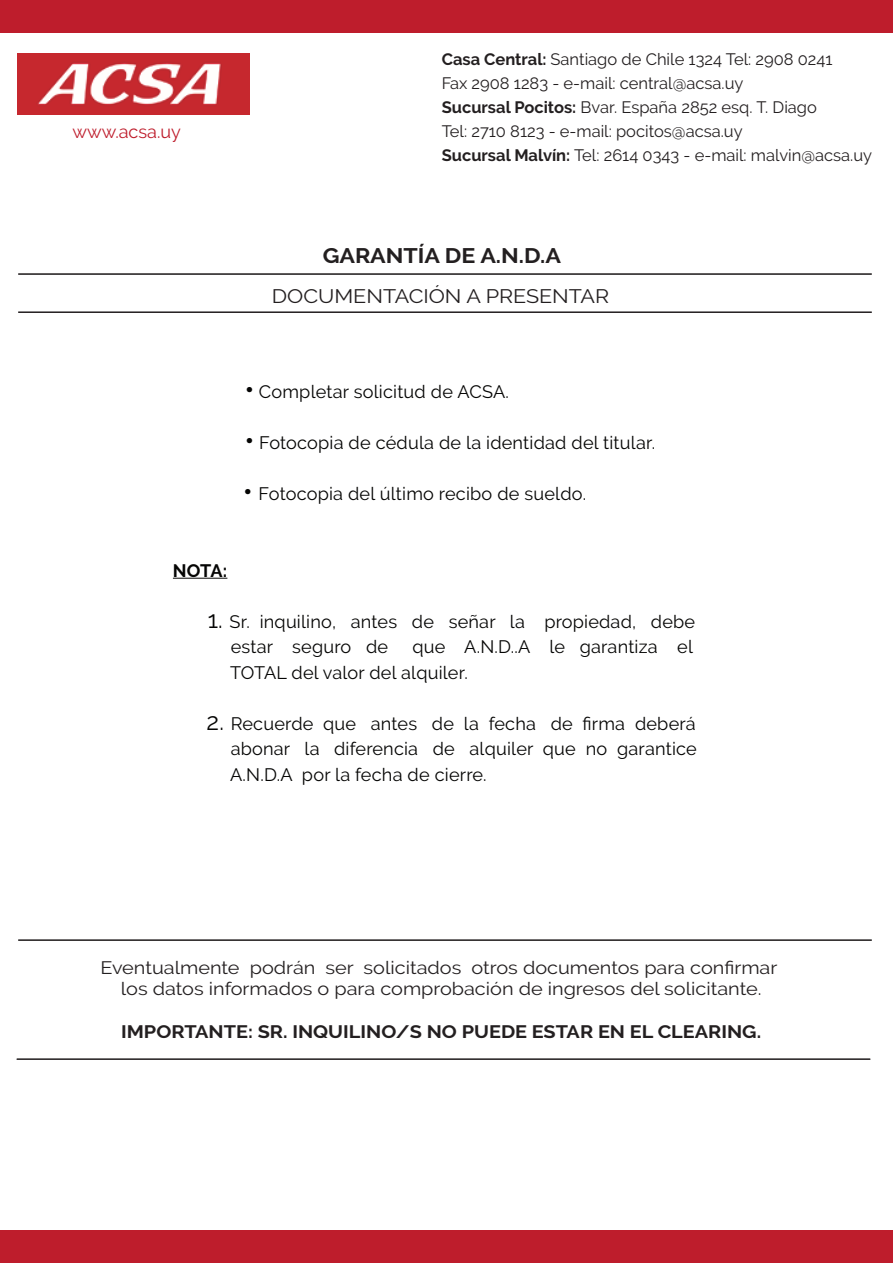
<style>
.page{position:relative;width:893px;height:1263px;background:#fff}
.page>*{position:absolute;margin:0;border:0;box-sizing:border-box;transform-origin:0 0}
.t1{font:700 21px "Raleway";color:#231f20;scale:1.1 1}
.t2{font:19.5px "Raleway";color:#231f20;scale:1.1 1}
.t3{font:18px/25.5px "Raleway";letter-spacing:.01em;color:#050504}
.t4{font:18px/21.6px "Raleway";color:#231f20;text-align:center;scale:1.1 1}
.t5{font:700 18px "Raleway";color:#231f20;scale:1.1 1}
.t6{font:18px "Raleway";color:#be1d2c}
.t7{font:700 18px "Raleway";color:#050504}
.t8{font:16.5px/24px "Raleway";color:#231f20}
.s1{font-weight:700}
.s2{font-weight:800;font-size:24px}
.s3{font-size:24px}
</style>
<div class="page">
<img style="left:17px;top:53px;width:233px;height:62px">
<div style="left:0;top:0;width:893px;height:33px;background:#be1d2c"></div>
<div style="left:0;top:1230px;width:893px;height:33px;background:#be1d2c"></div>
<hr style="left:18px;top:311px;width:854px;height:2px;background:#231f20">
<hr style="left:173px;top:578px;width:54px;height:1px;background:#050504">
<hr style="left:17px;top:1058px;width:853px;height:2px;background:#231f20">
<hr style="left:18px;top:939px;width:854px;height:2px;background:#231f20">
<hr style="left:18px;top:273px;width:854px;height:2px;background:#231f20">
<p class="t6" style="left:72px;top:121px;width:110px">www.acsa.uy</p>
<p class="t8" style="left:442px;top:47px;width:432px"><span class="s1">Casa Central:</span> Santiago de Chile 1324 Tel: 2908 0241<br>Fax 2908 1283 - e-mail: central@acsa.uy<br><span class="s1">Sucursal Pocitos:</span> Bvar. España 2852 esq. T. Diago<br>Tel: 2710 8123 - e-mail: pocitos@acsa.uy<br><span class="s1">Sucursal Malvín:</span> Tel: 2614 0343 - e-mail: malvin@acsa.uy</p>
<p class="t1" style="left:323px;top:244px;width:218px">GARANTÍA DE A.N.D.A</p>
<p class="t2" style="left:272px;top:285px;width:308px">DOCUMENTACIÓN A PRESENTAR</p>
<p class="t3" style="left:245px;top:379px;width:265px"><span class="s2">•</span> Completar solicitud de ACSA.</p>
<p class="t3" style="left:245px;top:430px;width:412px"><span class="s2">•</span> Fotocopia de cédula de la identidad del titular.</p>
<p class="t3" style="left:244px;top:481px;width:344px"><span class="s2">•</span> Fotocopia del último recibo de sueldo.</p>
<p class="t7" style="left:173px;top:560px;width:56px">NOTA:</p>
<p class="t3" style="left:231px;top:609px;width:466px;text-indent:-23px"><span class="s3">1.</span> Sr. inquilino, antes de señar la propiedad, debe estar seguro de</p>
<p class="t3" style="left:230px;top:634px;width:464px;text-indent:182px">que A.N.D..A le garantiza el<br>TOTAL del valor del alquiler.</p>
<p class="t3" style="left:230px;top:711px;width:468px;text-align:justify;text-indent:-24px"><span class="s3">2.</span> Recuerde que antes de la fecha de firma deberá abonar la diferencia de alquiler que no garantice A.N.D.A por la fecha de cierre.</p>
<p class="t4" style="left:100px;top:956px;width:617px">Eventualmente podrán ser solicitados otros documentos para confirmar los datos informados o para comprobación de ingresos del solicitante.</p>
<p class="t5" style="left:121px;top:1022px;width:583px">IMPORTANTE: SR. INQUILINO/S NO PUEDE ESTAR EN EL CLEARING.</p>
</div>
